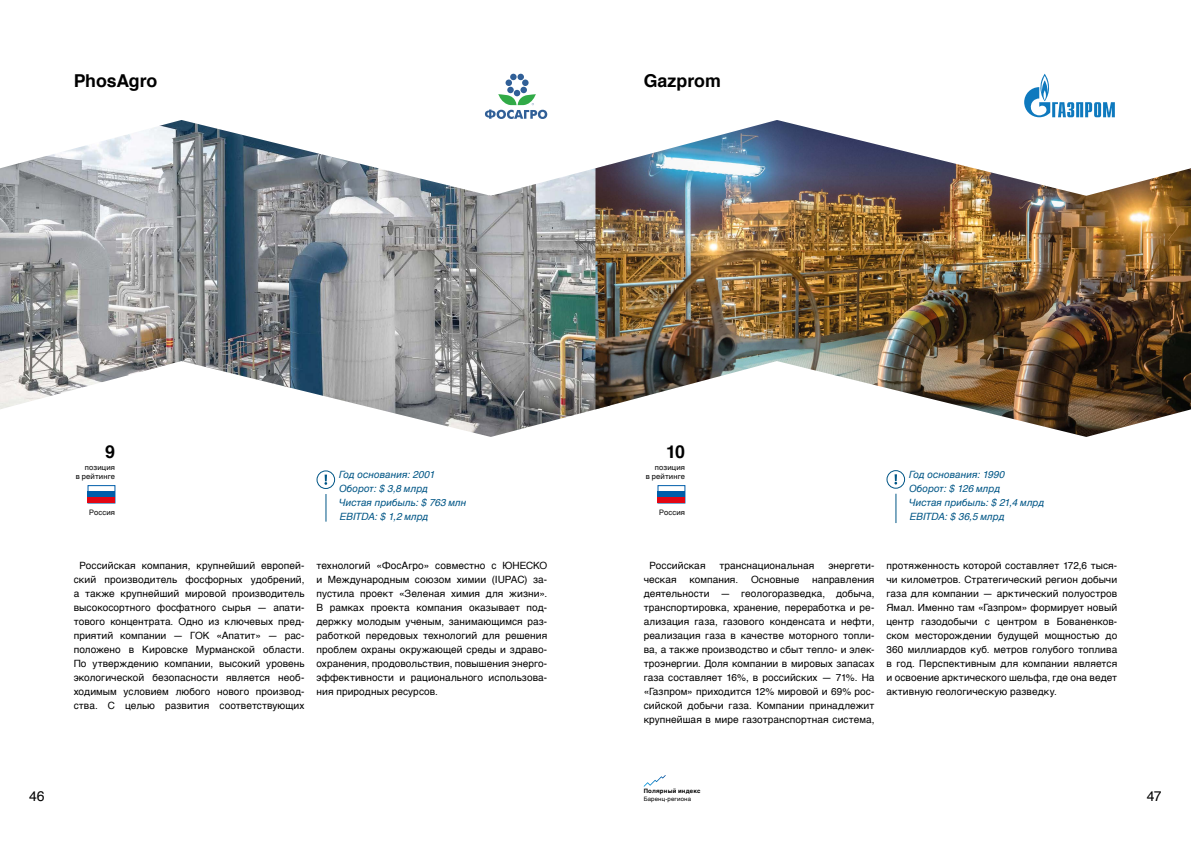
<style>
.page{position:relative;width:1191px;height:842px;background:#fff}
.page>*{position:absolute;margin:0;border:0;box-sizing:border-box;transform-origin:0 0}
.t1{font:700 17.8px "Helvetica";letter-spacing:-.005em;color:#000}
.t2{font:14px "Helvetica";color:#000}
.t3{font:10px/14px "Helvetica";letter-spacing:.005em;color:#000;text-align:justify}
.t4{font:italic 10px/14px "Helvetica";letter-spacing:-.005em;color:#005686}
.t5{font:7.5px/9px "Helvetica";letter-spacing:.02em;color:#000;text-align:right}
.t6{font:700 6px "Helvetica";letter-spacing:.03em;color:#000}
.t7{font:6px "Helvetica";letter-spacing:.025em;color:#000}
</style>
<div class="page">
<svg style="left:643px;top:775px;width:22px;height:12px"></svg>
<img style="left:0;top:120px;width:595px;height:317px">
<svg style="left:325px;top:494px;width:1px;height:28px"></svg>
<div style="left:316px;top:470px;width:19px;height:19px;border:1px solid #005686;border-radius:50%"></div>
<svg style="left:324px;top:475px;width:3px;height:10px"></svg>
<div style="left:88px;top:485px;width:27px;height:18px;background:#fff;border:1px solid #005da9"></div>
<div style="left:88px;top:497px;width:27px;height:6px;background:#e30613"></div>
<div style="left:88px;top:491px;width:27px;height:6px;background:#005da9"></div>
<svg style="left:485px;top:74px;width:62px;height:45px"></svg>
<svg style="left:895px;top:494px;width:1px;height:29px"></svg>
<div style="left:886px;top:470px;width:19px;height:19px;border:1px solid #005686;border-radius:50%"></div>
<svg style="left:894px;top:474px;width:3px;height:10px"></svg>
<img style="left:595px;top:120px;width:596px;height:317px">
<div style="left:658px;top:485px;width:27px;height:18px;background:#fff;border:1px solid #005da9"></div>
<div style="left:658px;top:497px;width:27px;height:6px;background:#e30613"></div>
<div style="left:658px;top:491px;width:27px;height:6px;background:#005da9"></div>
<svg style="left:1024px;top:74px;width:90px;height:43px"></svg>
<h1 class="t1" style="left:74px;top:66px;width:85px">PhosAgro</h1>
<h1 class="t1" style="left:643px;top:66px;width:79px">Gazprom</h1>
<h1 class="t1" style="left:105px;top:438px;width:11px">9</h1>
<p class="t5" style="left:76px;top:463px;width:41px">позиция<br>в рейтинге</p>
<p class="t5" style="left:89px;top:508px;width:27px">Россия</p>
<p class="t4" style="left:339px;top:468px;width:129px">Год основания: 2001<br>Оборот: $ 3,8 млрд<br>Чистая прибыль: $ 763 млн<br>EBITDA: $ 1,2 млрд</p>
<p class="t3" style="left:74px;top:559px;width:232px;text-align:center">Российская компания, крупнейший европей&shy;ский производитель фосфорных удобрений, а также крупнейший мировой производитель высокосортного фосфатного сырья — апати&shy;тового концентрата. Одно из ключевых пред&shy;приятий компании — ГОК «Апатит» — рас&shy;положено в Кировске Мурманской области.<br>По утверждению компании, высокий уровень экологической безопасности является необ&shy;ходимым условием любого нового производ&shy;ства. С целью развития соответствующих</p>
<p class="t3" style="left:316px;top:559px;width:232px">технологий «ФосАгро» совместно с ЮНЕСКО и Международным союзом химии (IUPAC) за&shy;пустила проект «Зеленая химия для жизни».<br>В рамках проекта компания оказывает под&shy;держку молодым ученым, занимающимся раз&shy;работкой передовых технологий для решения проблем охраны окружающей среды и здраво&shy;охранения, продовольствия, повышения энерго&shy;эффективности и рационального использова&shy;ния природных ресурсов.</p>
<h1 class="t1" style="left:666px;top:438px;width:21px">10</h1>
<p class="t5" style="left:646px;top:463px;width:41px">позиция<br>в рейтинге</p>
<p class="t5" style="left:659px;top:508px;width:27px">Россия</p>
<p class="t4" style="left:909px;top:468px;width:137px">Год основания: 1990<br>Оборот: $ 126 млрд<br>Чистая прибыль: $ 21,4 млрд<br>EBITDA: $ 36,5 млрд</p>
<p class="t3" style="left:649px;top:559px;width:58px">Российская</p>
<p class="t3" style="left:719px;top:559px;width:97px">транснациональная</p>
<p class="t3" style="left:828px;top:559px;width:48px">энергети-</p>
<p class="t3" style="left:643px;top:573px;width:35px">ческая</p>
<p class="t3" style="left:689px;top:573px;width:50px">компания.</p>
<p class="t3" style="left:751px;top:573px;width:50px">Основные</p>
<p class="t3" style="left:643px;top:573px;width:232px;text-indent:168px">направления деятельности — геологоразведка, добыча, транспортировка, хранение, переработка и ре&shy;ализация газа, газового конденсата и нефти, реализация газа в качестве моторного топли&shy;ва, а также производство и сбыт тепло- и элек&shy;троэнергии. Доля компании в мировых запасах газа составляет 16%, в российских — 71%. На «Газпром» приходится 12% мировой и 69% рос&shy;сийской добычи газа. Компании принадлежит крупнейшая в мире газотранспортная система,</p>
<p class="t3" style="left:886px;top:559px;width:232px">протяженность которой составляет 172,6 тыся&shy;чи километров. Стратегический регион добычи газа для компании — арктический полуостров Ямал. Именно там «Газпром» формирует новый центр газодобычи с центром в Бованенков&shy;ском месторождении будущей мощностью до 360 миллиардов куб. метров голубого топлива в год. Перспективным для компании является и освоение арктического шельфа, где она ведет активную геологическую разведку.</p>
<p class="t6" style="left:643px;top:786px;width:58px">Полярный индекс</p>
<p class="t7" style="left:643px;top:794px;width:49px">Баренц-региона</p>
<h2 class="t2" style="left:29px;top:785px;width:17px">46</h2>
<h2 class="t2" style="left:1146px;top:785px;width:16px">47</h2>
</div>
